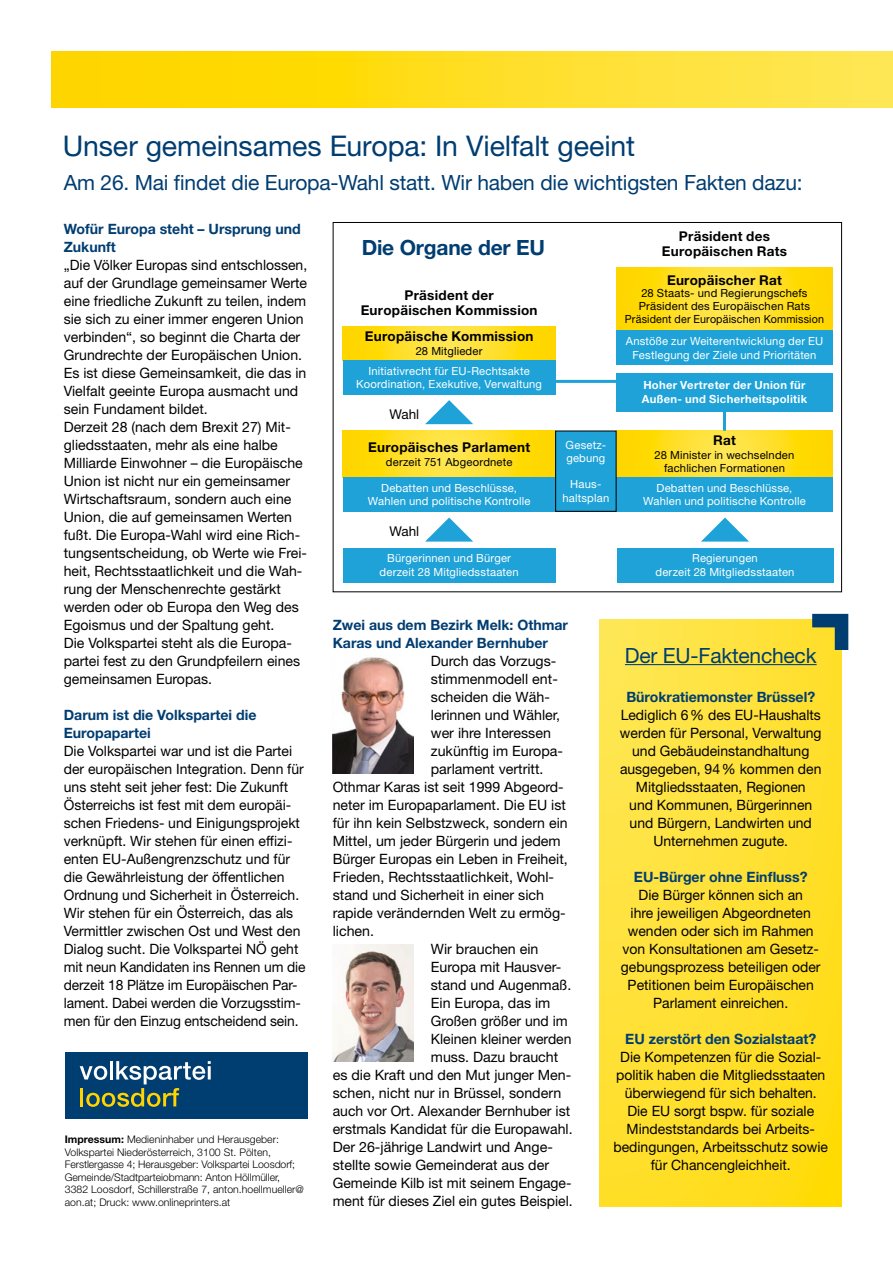
<style>
.page{position:relative;width:893px;height:1263px;background:#fff}
.page>*{position:absolute;margin:0;border:0;box-sizing:border-box;transform-origin:0 0}
.t1{font:28.5px "Helvetica Neue LT Pro";letter-spacing:-.005em;color:#003d71}
.t2{font:21px "Helvetica Neue LT Pro";letter-spacing:-.01em;color:#003d71}
.t3{font:700 21px "Helvetica Neue LT Pro";letter-spacing:-.01em;color:#003d71}
.t4{font:14.25px/18px "Helvetica Neue LT Pro";color:#000;text-align:center}
.t5{font:700 14.25px/18px "Helvetica Neue LT Pro";color:#003d71}
.t6{font:700 13.5px/15px "Helvetica Neue LT Pro";letter-spacing:.02em;color:#000;text-align:center}
.t7{font:13.5px "Helvetica Neue LT Pro";color:#000}
.t8{font:11.25px/13.5px "Helvetica Neue LT Pro";letter-spacing:.015em;color:#fff;text-align:center}
.t9{font:11.25px/12.8px "Helvetica Neue LT Pro";letter-spacing:.015em;color:#000;text-align:center}
.t10{font:700 11.25px/13.5px "Helvetica Neue LT Pro";letter-spacing:.025em;color:#fff}
.t11{font:300 10.5px/12.6px "Helvetica Neue LT Pro";letter-spacing:.005em;color:#000}
.s1{font-weight:700}
</style>
<div class="page">
<svg style="left:600px;top:620px;width:242px;height:586px;background:#fee032"></svg>
<svg style="left:812px;top:614px;width:36px;height:36px"></svg>
<hr style="left:625px;top:664px;width:192px;height:1px;background:#003d71">
<img style="left:333px;top:657px;width:81px;height:117px">
<img style="left:333px;top:944px;width:81px;height:118px">
<svg style="left:343px;top:326px;width:212px;height:34px;background:#fedd22"></svg>
<svg style="left:343px;top:431px;width:212px;height:46px;background:#fedd21"></svg>
<div style="left:343px;top:360px;width:212px;height:34px;background:#1ea2d8"></div>
<div style="left:343px;top:477px;width:212px;height:34px;background:#1ea2d8"></div>
<div style="left:343px;top:548px;width:212px;height:34px;background:#1ea2d8"></div>
<svg style="left:425px;top:400px;width:48px;height:24px"></svg>
<svg style="left:425px;top:517px;width:48px;height:25px"></svg>
<svg style="left:616px;top:267px;width:217px;height:64px;background:#fbdc22"></svg>
<svg style="left:616px;top:431px;width:217px;height:46px;background:#fedc21"></svg>
<div style="left:616px;top:331px;width:217px;height:34px;background:#1ea2d8"></div>
<div style="left:616px;top:373px;width:217px;height:38px;background:#1ea2d8"></div>
<div style="left:616px;top:477px;width:217px;height:34px;background:#1ea2d8"></div>
<div style="left:617px;top:548px;width:216px;height:34px;background:#1ea2d8"></div>
<svg style="left:701px;top:517px;width:48px;height:25px"></svg>
<div style="left:556px;top:431px;width:60px;height:80px;background:#1ea2d8"></div>
<hr style="left:554px;top:380px;width:64px;height:3px;background:#1ea2d8">
<hr style="left:723px;top:411px;width:3px;height:20px;background:#1ea2d8">
<div style="left:65px;top:1052px;width:242px;height:66px;background:#003d71"></div>
<svg style="left:80px;top:1061px;width:131px;height:46px"></svg>
<svg style="left:51px;top:51px;width:842px;height:56px;background:#fedd22"></svg>
<h1 class="t1" style="left:63px;top:128px;width:574px">Unser gemeinsames Europa: In Vielfalt geeint</h1>
<h2 class="t2" style="left:64px;top:170px;width:740px">Am 26. Mai findet die Europa-Wahl statt. Wir haben die wichtigsten Fakten dazu:</h2>
<p class="t5" style="left:64px;top:219px;width:239px">Wofür Europa steht – Ursprung und<br>Zukunft</p>
<p class="t4" style="left:64px;top:255px;width:245px;text-align:left">„Die Völker Europas sind entschlossen, auf der Grundlage gemeinsamer Werte eine friedliche Zukunft zu teilen, indem sie sich zu einer immer engeren Union verbinden“, so beginnt die Charta der Grundrechte der Europäischen Union.<br>Es ist diese Gemeinsamkeit, die das in Vielfalt geeinte Europa ausmacht und sein Fundament bildet.<br>Derzeit 28 (nach dem Brexit 27) Mit&shy;gliedsstaaten, mehr als eine halbe Milliarde Einwohner – die Europäische Union ist nicht nur ein gemeinsamer Wirtschaftsraum, sondern auch eine Union, die auf gemeinsamen Werten fußt. Die Europa-Wahl wird eine Rich&shy;tungsentscheidung, ob Werte wie Frei&shy;heit, Rechtsstaatlichkeit und die Wah&shy;rung der Menschenrechte gestärkt werden oder ob Europa den Weg des Egoismus und der Spaltung geht.<br>Die Volkspartei steht als die Europa&shy;partei fest zu den Grundpfeilern eines gemeinsamen Europas.</p>
<p class="t5" style="left:64px;top:705px;width:194px">Darum ist die Volkspartei die<br>Europapartei</p>
<p class="t4" style="left:64px;top:741px;width:243px;text-align:left">Die Volkspartei war und ist die Partei der europäischen Integration. Denn für uns steht seit jeher fest: Die Zukunft Österreichs ist fest mit dem europäi&shy;schen Friedens- und Einigungsprojekt verknüpft. Wir stehen für einen effizi&shy;enten EU-Außengrenzschutz und für die Gewährleistung der öffentlichen Ordnung und Sicherheit in Österreich.<br>Wir stehen für ein Österreich, das als Vermittler zwischen Ost und West den Dialog sucht. Die Volkspartei NÖ geht mit neun Kandidaten ins Rennen um die derzeit 18 Plätze im Europäischen Par&shy;lament. Dabei werden die Vorzugsstim&shy;men für den Einzug entscheidend sein.</p>
<p class="t11" style="left:65px;top:1133px;width:241px"><span class="s1">Impressum:</span> Medieninhaber und Herausgeber:<br>Volkspartei Niederösterreich, 3100 St. Pölten, Ferstlergasse 4; Herausgeber: Volkspartei Loosdorf; Gemeinde/Stadtparteiobmann: Anton Höllmüller, 3382 Loosdorf, Schillerstraße 7, anton.hoellmueller@ aon.at; Druck: www.onlineprinters.at</p>
<h2 class="t3" style="left:362px;top:234px;width:185px">Die Organe der EU</h2>
<p class="t6" style="left:361px;top:287px;width:178px">Präsident der<br>Europäischen Kommission</p>
<p class="t6" style="left:365px;top:329px;width:170px">Europäische Kommission</p>
<p class="t9" style="left:416px;top:344px;width:68px">28 Mitglieder</p>
<p class="t8" style="left:356px;top:364px;width:187px">Initiativrecht für EU-Rechtsakte<br>Koordination, Exekutive, Verwaltung</p>
<p class="t7" style="left:389px;top:406px;width:31px">Wahl</p>
<p class="t6" style="left:368px;top:439px;width:164px">Europäisches Parlament</p>
<p class="t9" style="left:386px;top:455px;width:128px">derzeit 751 Abgeordnete</p>
<p class="t8" style="left:368px;top:481px;width:164px">Debatten und Beschlüsse,<br>Wahlen und politische Kontrolle</p>
<p class="t7" style="left:389px;top:523px;width:31px">Wahl</p>
<p class="t8" style="left:380px;top:551px;width:141px">Bürgerinnen und Bürger derzeit 28 Mitgliedsstaaten</p>
<p class="t8" style="left:566px;top:437px;width:41px;text-align:left">Gesetz‑ gebung</p>
<p class="t8" style="left:562px;top:477px;width:48px">Haus&shy;haltsplan</p>
<p class="t6" style="left:662px;top:228px;width:127px">Präsident des<br>Europäischen Rats</p>
<p class="t6" style="left:667px;top:272px;width:116px">Europäischer Rat</p>
<p class="t9" style="left:625px;top:287px;width:200px">28 Staats- und Regierungschefs<br>Präsident des Europäischen Rats<br>Präsident der Europäischen Kommission</p>
<p class="t8" style="left:626px;top:334px;width:199px">Anstöße zur Weiterentwicklung der EU<br>Festlegung der Ziele und Prioritäten</p>
<p class="t10" style="left:642px;top:378px;width:167px">Hoher Vertreter der Union für<br>Außen- und Sicherheitspolitik</p>
<p class="t6" style="left:713px;top:433px;width:24px">Rat</p>
<p class="t9" style="left:655px;top:448px;width:141px;line-height:13.5px">28 Minister in wechselnden fachlichen Formationen</p>
<p class="t8" style="left:643px;top:481px;width:164px">Debatten und Beschlüsse,<br>Wahlen und politische Kontrolle</p>
<p class="t8" style="left:655px;top:551px;width:141px">Regierungen<br>derzeit 28 Mitgliedsstaaten</p>
<p class="t5" style="left:333px;top:615px;width:237px">Zwei aus dem Bezirk Melk: Othmar<br>Karas und Alexander Bernhuber</p>
<p class="t4" style="left:431px;top:651px;width:127px">Durch das Vorzugs-</p>
<p class="t4" style="left:431px;top:669px;width:128px">stimmenmodell ent-</p>
<p class="t4" style="left:431px;top:687px;width:121px">scheiden die Wäh-</p>
<p class="t4" style="left:431px;top:705px;width:131px">lerinnen und Wähler,</p>
<p class="t4" style="left:431px;top:723px;width:122px">wer ihre Interessen</p>
<p class="t4" style="left:431px;top:741px;width:134px">zukünftig im Europa-</p>
<p class="t4" style="left:431px;top:759px;width:114px">parlament vertritt.</p>
<p class="t4" style="left:333px;top:777px;width:233px">Othmar Karas ist seit 1999 Abgeord-</p>
<p class="t4" style="left:333px;top:795px;width:235px">neter im Europaparlament. Die EU ist</p>
<p class="t4" style="left:333px;top:813px;width:236px">für ihn kein Selbstzweck, sondern ein</p>
<p class="t4" style="left:333px;top:831px;width:229px">Mittel, um jeder Bürgerin und jedem</p>
<p class="t4" style="left:333px;top:849px;width:237px">Bürger Europas ein Leben in Freiheit,</p>
<p class="t4" style="left:333px;top:867px;width:223px">Frieden, Rechtsstaatlichkeit, Wohl-</p>
<p class="t4" style="left:333px;top:885px;width:213px">stand und Sicherheit in einer sich</p>
<p class="t4" style="left:333px;top:903px;width:235px">rapide verändernden Welt zu ermög-</p>
<p class="t4" style="left:333px;top:921px;width:43px">lichen.</p>
<p class="t4" style="left:431px;top:939px;width:109px">Wir brauchen ein</p>
<p class="t4" style="left:431px;top:957px;width:132px">Europa mit Hausver-</p>
<p class="t4" style="left:431px;top:975px;width:142px">stand und Augenmaß.</p>
<p class="t4" style="left:431px;top:993px;width:121px">Ein Europa, das im</p>
<p class="t4" style="left:431px;top:1011px;width:138px">Großen größer und im</p>
<p class="t4" style="left:431px;top:1029px;width:142px">Kleinen kleiner werden</p>
<p class="t4" style="left:431px;top:1047px;width:129px">muss. Dazu braucht</p>
<p class="t4" style="left:333px;top:1065px;width:240px">es die Kraft und den Mut junger Men-</p>
<p class="t4" style="left:333px;top:1083px;width:230px">schen, nicht nur in Brüssel, sondern</p>
<p class="t4" style="left:333px;top:1101px;width:239px">auch vor Ort. Alexander Bernhuber ist</p>
<p class="t4" style="left:333px;top:1119px;width:241px">erstmals Kandidat für die Europawahl.</p>
<p class="t4" style="left:333px;top:1137px;width:222px">Der 26-jährige Landwirt und Ange-</p>
<p class="t4" style="left:333px;top:1155px;width:218px">stellte sowie Gemeinderat aus der</p>
<p class="t4" style="left:333px;top:1173px;width:240px">Gemeinde Kilb ist mit seinem Engage-</p>
<p class="t4" style="left:333px;top:1191px;width:242px">ment für dieses Ziel ein gutes Beispiel.</p>
<h2 class="t2" style="left:625px;top:642px;width:193px">Der EU-Faktencheck</h2>
<p class="t5" style="left:626px;top:687px;width:190px">Bürokratiemonster Brüssel?</p>
<p class="t4" style="left:620px;top:705px;width:203px">Lediglich 6% des EU-Haushalts werden für Personal, Verwaltung und Gebäudeinstandhaltung ausgegeben, 94% kommen den<br>Mitgliedsstaaten, Regionen<br>und Kommunen, Bürgerinnen und Bürgern, Landwirten und<br>Unternehmen zugute.</p>
<p class="t5" style="left:634px;top:867px;width:175px">EU-Bürger ohne Einfluss?</p>
<p class="t4" style="left:621px;top:885px;width:201px">Die Bürger können sich an<br>ihre jeweiligen Abgeordneten wenden oder sich im Rahmen von Konsultationen am Gesetz&shy;gebungsprozess beteiligen oder<br>Petitionen beim Europäischen<br>Parlament einreichen.</p>
<p class="t5" style="left:625px;top:1029px;width:192px">EU zerstört den Sozialstaat?</p>
<p class="t4" style="left:613px;top:1047px;width:216px">Die Kompetenzen für die Sozial&shy;politik haben die Mitgliedsstaaten überwiegend für sich behalten.<br>Die EU sorgt bspw. für soziale<br>Mindeststandards bei Arbeits&shy;bedingungen, Arbeitsschutz sowie für Chancengleichheit.</p>
</div>
